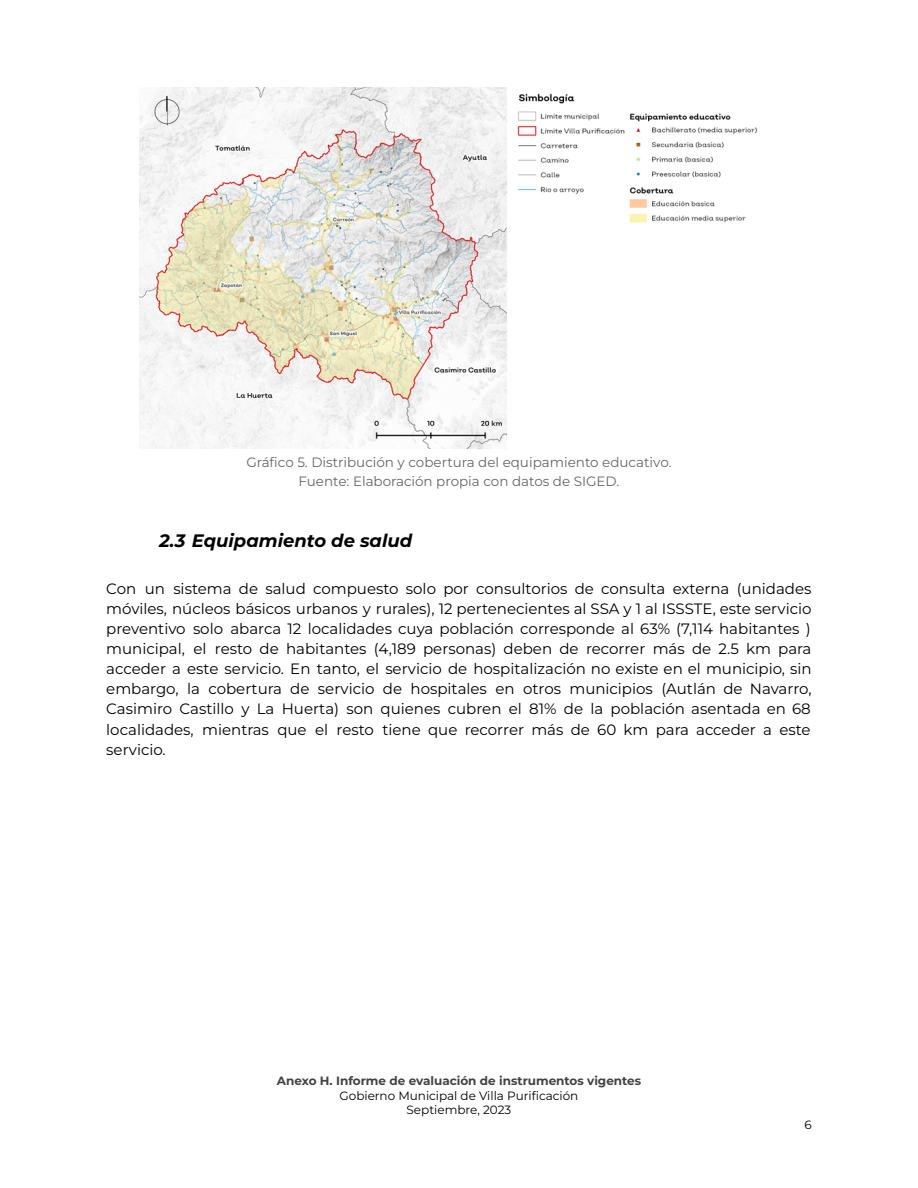
<style>
.page{position:relative;width:918px;height:1188px;background:#fff}
.page>*{position:absolute;margin:0;border:0;box-sizing:border-box;transform-origin:0 0}
.t1{font:italic 700 18px "Montserrat";color:#000}
.t2{font:15px/20.1px "Montserrat";color:#000;text-align:justify}
.t3{font:13.5px/18.9px "Montserrat";color:#666;text-align:center}
.t4{font:12px/14.7px "Montserrat";color:#000;text-align:center}
.t5{font:700 12px "Montserrat";color:#434343}
</style>
<div class="page">
<img style="left:140px;top:87px;width:618px;height:361px">
<p class="t3" style="left:246px;top:453px;width:427px">Gráfico 5. Distribución y cobertura del equipamiento educativo.<br>Fuente: Elaboración propia con datos de SIGED.</p>
<p class="t1" style="left:159px;top:530px;width:255px">2.3 Equipamiento de salud</p>
<p class="t2" style="left:106px;top:578px;width:707px">Con un sistema de salud compuesto solo por consultorios de consulta externa (unidades móviles, núcleos básicos urbanos y rurales), 12 pertenecientes al SSA y 1 al ISSSTE, este servicio preventivo solo abarca 12 localidades cuya población corresponde al 63% (7,114 habitantes ) municipal, el resto de habitantes (4,189 personas) deben de recorrer más de 2.5 km para acceder a este servicio. En tanto, el servicio de hospitalización no existe en el municipio, sin embargo, la cobertura de servicio de hospitales en otros municipios (Autlán de Navarro, Casimiro Castillo y La Huerta) son quienes cubren el 81% de la población asentada en 68 localidades, mientras que el resto tiene que recorrer más de 60 km para acceder a este servicio.</p>
<p class="t5" style="left:277px;top:1073px;width:366px">Anexo H. Informe de evaluación de instrumentos vigentes</p>
<p class="t4" style="left:340px;top:1088px;width:240px">Gobierno Municipal de Villa Purificación<br>Septiembre, 2023</p>
<p class="t4" style="left:804px;top:1117px;width:9px">6</p>
</div>
